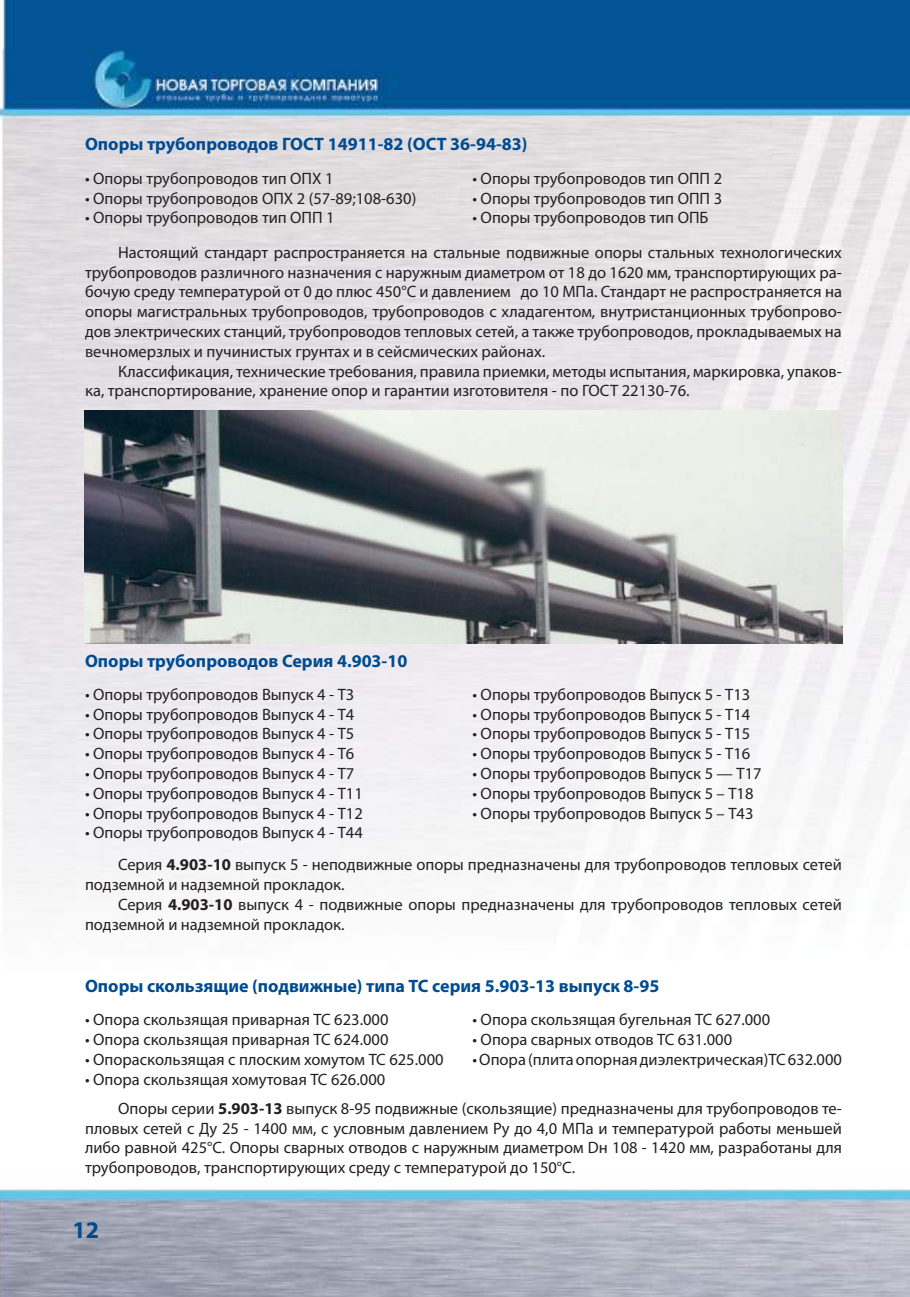
<style>
.page{position:relative;width:910px;height:1297px;background:#fff}
.page>*{position:absolute;margin:0;border:0;box-sizing:border-box;transform-origin:0 0}
.t1{font:700 24px "Myriad Pro";color:#004b90}
.t2{font:700 18px "Myriad Pro";color:#004b90}
.t3{font:16.5px/19.8px "Myriad Pro";color:#241f1f}
.s1{font-weight:700}
</style>
<div class="page">
<img style="left:0;top:0;width:910px;height:1297px">
<img style="left:85px;top:411px;width:757px;height:232px">
<p class="t2" style="left:85px;top:132px;width:444px">Опоры трубопроводов ГОСТ 14911-82 (ОСТ 36-94-83)</p>
<p class="t3" style="left:85px;top:168px;width:250px">• Опоры трубопроводов тип ОПХ 1</p>
<p class="t3" style="left:85px;top:188px;width:333px">• Опоры трубопроводов ОПХ 2 (57-89;108-630)</p>
<p class="t3" style="left:85px;top:208px;width:251px">• Опоры трубопроводов тип ОПП 1</p>
<p class="t3" style="left:472px;top:168px;width:251px">• Опоры трубопроводов тип ОПП 2</p>
<p class="t3" style="left:472px;top:188px;width:251px">• Опоры трубопроводов тип ОПП 3</p>
<p class="t3" style="left:118px;top:200px;width:725px;line-height:34.3px;text-indent:354px">• Опоры трубопроводов тип ОПБ<br>Настоящий стандарт распространяется на стальные подвижные опоры стальных технологических</p>
<p class="t3" style="left:85px;top:262px;width:758px;text-align:justify">трубопроводов различного назначения с наружным диаметром от 18 до 1620 мм, транспортирующих ра&shy;бочую среду температурой от 0 до плюс 450°С и давлением до 10 МПа. Стандарт не распространяется на опоры магистральных трубопроводов, трубопроводов с хладагентом, внутристанционных трубопрово&shy;дов электрических станций, трубопроводов тепловых сетей, а также трубопроводов, прокладываемых на вечномерзлых и пучинистых грунтах и в сейсмических районах.</p>
<p class="t3" style="left:85px;top:361px;width:758px;text-indent:33px">Классификация, технические требования, правила приемки, методы испытания, маркировка, упаков&shy;ка, транспортирование, хранение опор и гарантии изготовителя - по ГОСТ 22130-76.</p>
<p class="t2" style="left:85px;top:649px;width:324px">Опоры трубопроводов Серия 4.903-10</p>
<p class="t3" style="left:85px;top:684px;width:271px">• Опоры трубопроводов Выпуск 4 - Т3</p>
<p class="t3" style="left:85px;top:704px;width:271px">• Опоры трубопроводов Выпуск 4 - Т4</p>
<p class="t3" style="left:85px;top:724px;width:271px">• Опоры трубопроводов Выпуск 4 - Т5</p>
<p class="t3" style="left:85px;top:743px;width:271px">• Опоры трубопроводов Выпуск 4 - Т6</p>
<p class="t3" style="left:85px;top:763px;width:271px">• Опоры трубопроводов Выпуск 4 - Т7</p>
<p class="t3" style="left:85px;top:783px;width:279px">• Опоры трубопроводов Выпуск 4 - Т11</p>
<p class="t3" style="left:85px;top:803px;width:279px">• Опоры трубопроводов Выпуск 4 - Т12</p>
<p class="t3" style="left:85px;top:823px;width:279px">• Опоры трубопроводов Выпуск 4 - Т44</p>
<p class="t3" style="left:472px;top:684px;width:279px">• Опоры трубопроводов Выпуск 5 - Т13</p>
<p class="t3" style="left:472px;top:704px;width:279px">• Опоры трубопроводов Выпуск 5 - Т14</p>
<p class="t3" style="left:472px;top:724px;width:279px">• Опоры трубопроводов Выпуск 5 - Т15</p>
<p class="t3" style="left:472px;top:743px;width:279px">• Опоры трубопроводов Выпуск 5 - Т16</p>
<p class="t3" style="left:472px;top:763px;width:291px">• Опоры трубопроводов Выпуск 5 — Т17</p>
<p class="t3" style="left:472px;top:783px;width:283px">• Опоры трубопроводов Выпуск 5 – Т18</p>
<p class="t3" style="left:472px;top:803px;width:283px">• Опоры трубопроводов Выпуск 5 – Т43</p>
<p class="t3" style="left:85px;top:855px;width:758px;text-indent:33px">Серия <span class="s1">4.903-10</span> выпуск 5 - неподвижные опоры предназначены для трубопроводов тепловых сетей подземной и надземной прокладок.</p>
<p class="t3" style="left:85px;top:894px;width:758px;text-indent:33px">Серия <span class="s1">4.903-10</span> выпуск 4 - подвижные опоры предназначены для трубопроводов тепловых сетей подземной и надземной прокладок.</p>
<p class="t2" style="left:85px;top:974px;width:576px">Опоры скользящие (подвижные) типа ТС серия 5.903-13 выпуск 8-95</p>
<p class="t3" style="left:85px;top:1009px;width:305px">• Опора скользящая приварная ТС 623.000</p>
<p class="t3" style="left:85px;top:1029px;width:305px">• Опора скользящая приварная ТС 624.000</p>
<p class="t3" style="left:85px;top:1049px;width:360px">• Опораскользящая с плоским хомутом ТС 625.000</p>
<p class="t3" style="left:85px;top:1069px;width:302px">• Опора скользящая хомутовая ТС 626.000</p>
<p class="t3" style="left:472px;top:1009px;width:299px">• Опора скользящая бугельная ТС 627.000</p>
<p class="t3" style="left:472px;top:1029px;width:261px">• Опора сварных отводов ТС 631.000</p>
<p class="t3" style="left:472px;top:1049px;width:371px">• Опора (плита опорная диэлектрическая)ТС 632.000</p>
<p class="t3" style="left:85px;top:1098px;width:758px;text-align:justify;text-indent:33px">Опоры серии <span class="s1">5.903-13</span> выпуск 8-95 подвижные (скользящие) предназначены для трубопроводов те&shy;пловых сетей с Ду 25 - 1400 мм, с условным давлением Ру до 4,0 МПа и температурой работы меньшей либо равной 425°С. Опоры сварных отводов с наружным диаметром Dн 108 - 1420 мм, разработаны для трубопроводов, транспортирующих среду с температурой до 150°С.</p>
<h1 class="t1" style="left:73px;top:1214px;width:28px">12</h1>
</div>
